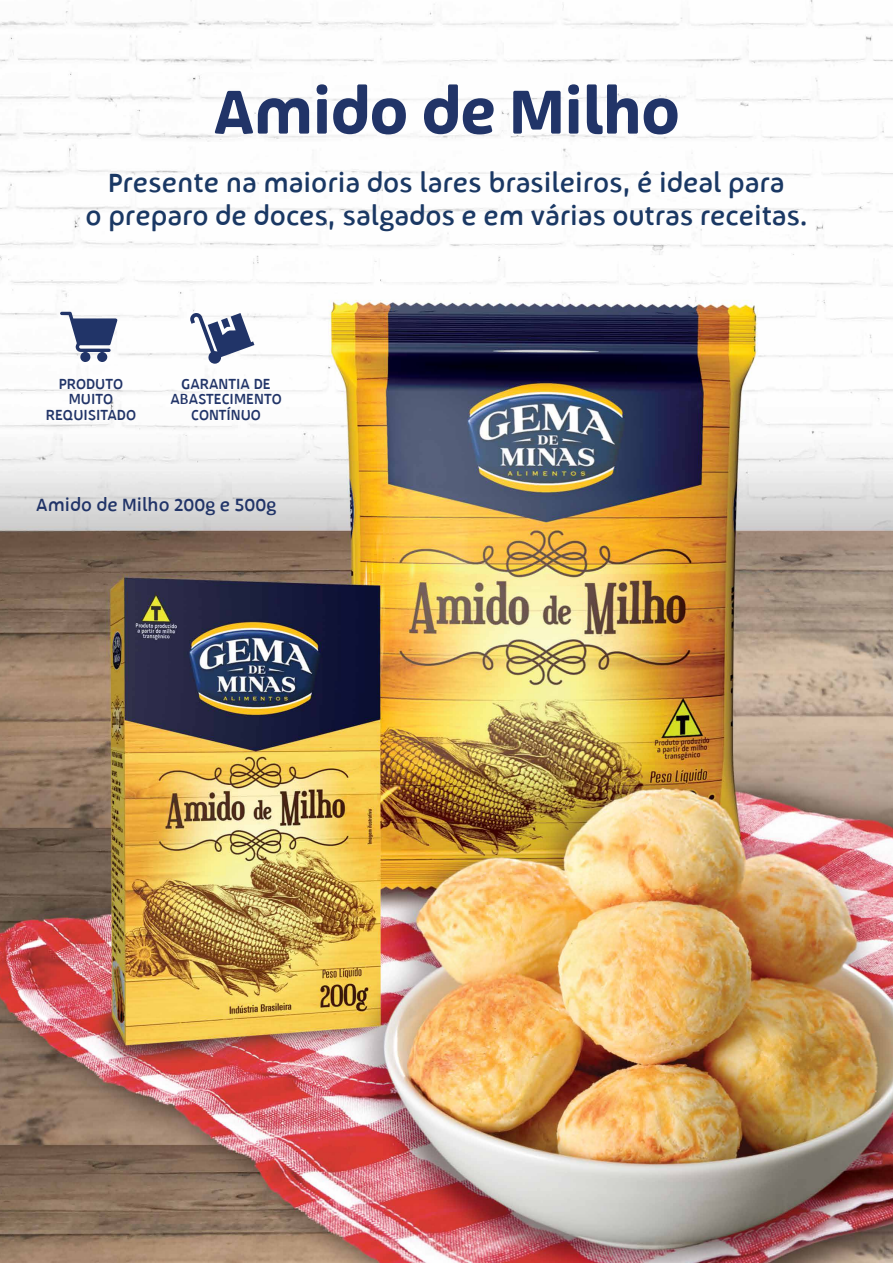
<style>
.page{position:relative;width:893px;height:1263px;background:#fff}
.page>*{position:absolute;margin:0;border:0;box-sizing:border-box;transform-origin:0 0}
.t1{font:600 79.2px "Lawabo";letter-spacing:-.01em;color:#213468}
.t2{font:33.3px/33.5px "Lawabo";color:#1a3864;text-align:center}
.t3{font:22.35px "Lawabo";color:#213468}
.t4{font:18.45px/15.5px "Lawabo";color:#213468;text-align:center}
</style>
<div class="page">
<img style="left:0;top:0;width:893px;height:1263px">
<svg style="left:60px;top:312px;width:57px;height:50px"></svg>
<svg style="left:190px;top:313px;width:64px;height:51px"></svg>
<h1 class="t1" style="left:213px;top:67px;width:468px">Amido de Milho</h1>
<p class="t2" style="left:86px;top:165px;width:723px">Presente na maioria dos lares brasileiros, é ideal para<br>o preparo de doces, salgados e em várias outras receitas.</p>
<p class="t4" style="left:46px;top:375px;width:92px">PRODUTO<br>MUITO<br>REQUISITADO</p>
<p class="t4" style="left:170px;top:375px;width:113px">GARANTIA DE<br>ABASTECIMENTO<br>CONTÍNUO</p>
<p class="t3" style="left:36px;top:492px;width:242px">Amido de Milho 200g e 500g</p>
</div>
